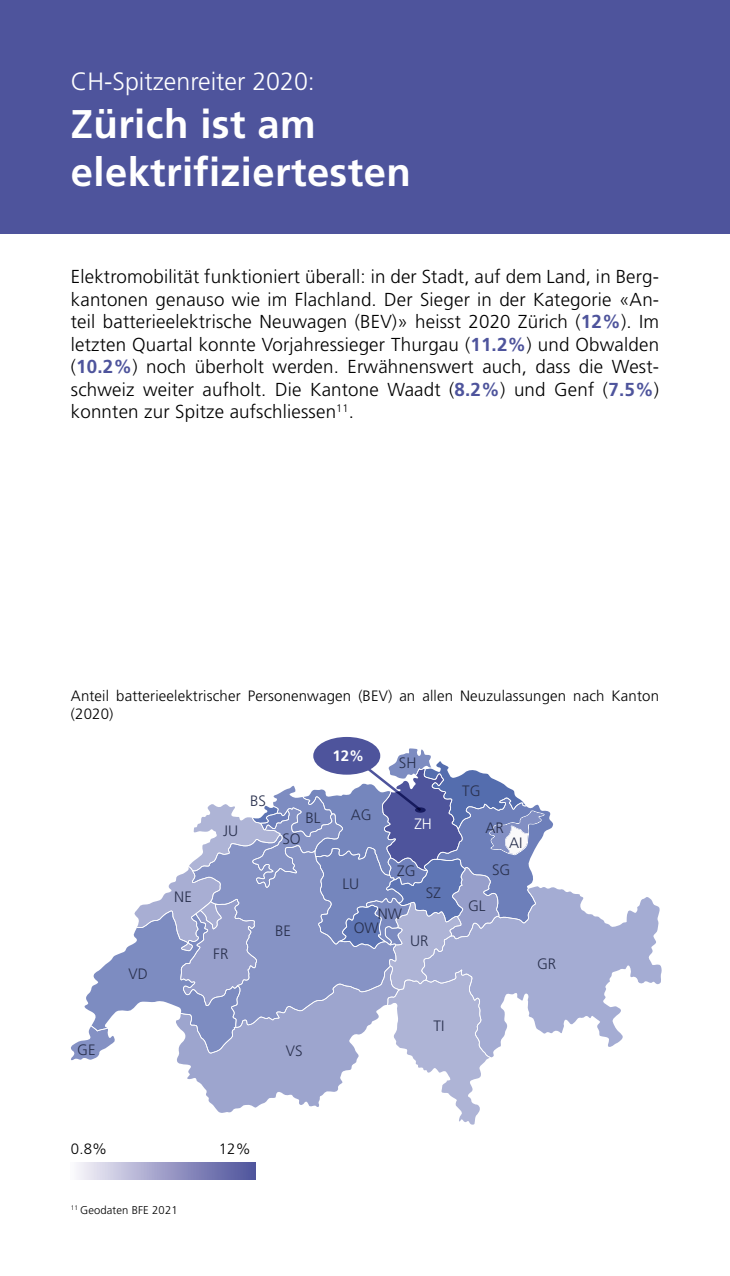
<style>
.page{position:relative;width:730px;height:1276px;background:#fff}
.page>*{position:absolute;margin:0;border:0;box-sizing:border-box;transform-origin:0 0}
.t1{font:700 40px/48px "Frutiger LT Pro";letter-spacing:.01em;color:#fff}
.t2{font:300 25px "Frutiger LT Pro";color:#fff}
.t3{font:300 18.75px/22.5px "Frutiger LT Pro";letter-spacing:.01em;color:#000;text-align:justify}
.t4{font:300 15px/18px "Frutiger LT Pro";letter-spacing:.01em;color:#000}
.t5{font:300 15px "Frutiger LT Pro";color:#29304d}
.t6{font:700 15px "Frutiger LT Pro";color:#fff}
.t7{font:300 15px "Frutiger LT Pro";color:#fff}
.t8{font:300 11.25px "Frutiger LT Pro";letter-spacing:.01em;color:#000}
.s1{font-weight:700;color:#4e549c}
</style>
<div class="page">
<div style="left:0;top:0;width:730px;height:234px;background:#4e549c"></div>
<div style="left:71px;top:1162px;width:184px;height:17px;background:linear-gradient(to right,#f8f5fb,#4c509b)"></div>
<svg style="left:554px;top:887px;width:108px;height:160px;fill:#a4acd3"></svg>
<svg style="left:71px;top:748px;width:483px;height:376px"></svg>
<div style="left:314px;top:738px;width:65px;height:35px;background:#4e549c;border-radius:50%"></div>
<div style="left:313px;top:737px;width:67px;height:37px;border:3px solid #4e549c;border-radius:50%"></div>
<h2 class="t2" style="left:71px;top:66px;width:246px">CH-Spitzenreiter 2020:</h2>
<h1 class="t1" style="left:71px;top:100px;width:341px">Zürich ist am elektrifiziertesten</h1>
<p class="t3" style="left:71px;top:266px;width:590px">Elektromobilität funktioniert überall: in der Stadt, auf dem Land, in Berg&shy;kantonen genauso wie im Flachland. Der Sieger in der Kategorie «An&shy;teil batterieelektrische Neuwagen (BEV)» heisst 2020 Zürich (<span class="s1">12%</span>). Im letzten Quartal konnte Vorjahressieger Thurgau (<span class="s1">11.2%</span>) und Obwalden (<span class="s1">10.2%</span>) noch überholt werden. Erwähnenswert auch, dass die West&shy;schweiz weiter aufholt. Die Kantone Waadt (<span class="s1">8.2%</span>) und Genf (<span class="s1">7.5%</span>) konnten zur Spitze aufschliessen<sup>11</sup>.</p>
<p class="t4" style="left:71px;top:687px;width:590px">Anteil batterieelektrischer Personenwagen (BEV) an allen Neuzulassungen nach Kanton (2020)</p>
<p class="t5" style="left:77px;top:1041px;width:20px">GE</p>
<p class="t5" style="left:128px;top:965px;width:21px">VD</p>
<p class="t5" style="left:174px;top:888px;width:19px">NE</p>
<p class="t5" style="left:223px;top:822px;width:17px">JU</p>
<p class="t5" style="left:213px;top:944px;width:17px">FR</p>
<p class="t5" style="left:250px;top:792px;width:17px">BS</p>
<p class="t6" style="left:332px;top:746px;width:33px">12%</p>
<p class="t5" style="left:399px;top:754px;width:19px">SH</p>
<p class="t5" style="left:306px;top:809px;width:17px">BL</p>
<p class="t5" style="left:351px;top:805px;width:22px">AG</p>
<p class="t5" style="left:282px;top:830px;width:20px">SO</p>
<p class="t5" style="left:343px;top:875px;width:18px">LU</p>
<p class="t7" style="left:414px;top:815px;width:19px">ZH</p>
<p class="t5" style="left:397px;top:862px;width:20px">ZG</p>
<p class="t5" style="left:378px;top:905px;width:26px">NW</p>
<p class="t5" style="left:426px;top:884px;width:17px">SZ</p>
<p class="t5" style="left:275px;top:922px;width:17px">BE</p>
<p class="t5" style="left:354px;top:919px;width:27px">OW</p>
<p class="t5" style="left:410px;top:932px;width:20px">UR</p>
<p class="t5" style="left:462px;top:782px;width:20px">TG</p>
<p class="t5" style="left:485px;top:819px;width:20px">AR</p>
<p class="t5" style="left:509px;top:833px;width:15px">AI</p>
<p class="t5" style="left:492px;top:861px;width:20px">SG</p>
<p class="t5" style="left:468px;top:897px;width:19px">GL</p>
<p class="t5" style="left:537px;top:954px;width:21px">GR</p>
<p class="t5" style="left:286px;top:1042px;width:18px">VS</p>
<p class="t5" style="left:434px;top:1017px;width:12px">TI</p>
<p class="t4" style="left:71px;top:1139px;width:38px">0.8%</p>
<p class="t4" style="left:219px;top:1139px;width:33px">12%</p>
<p class="t8" style="left:71px;top:1203px;width:108px"><sup>11</sup> Geodaten BFE 2021</p>
</div>
